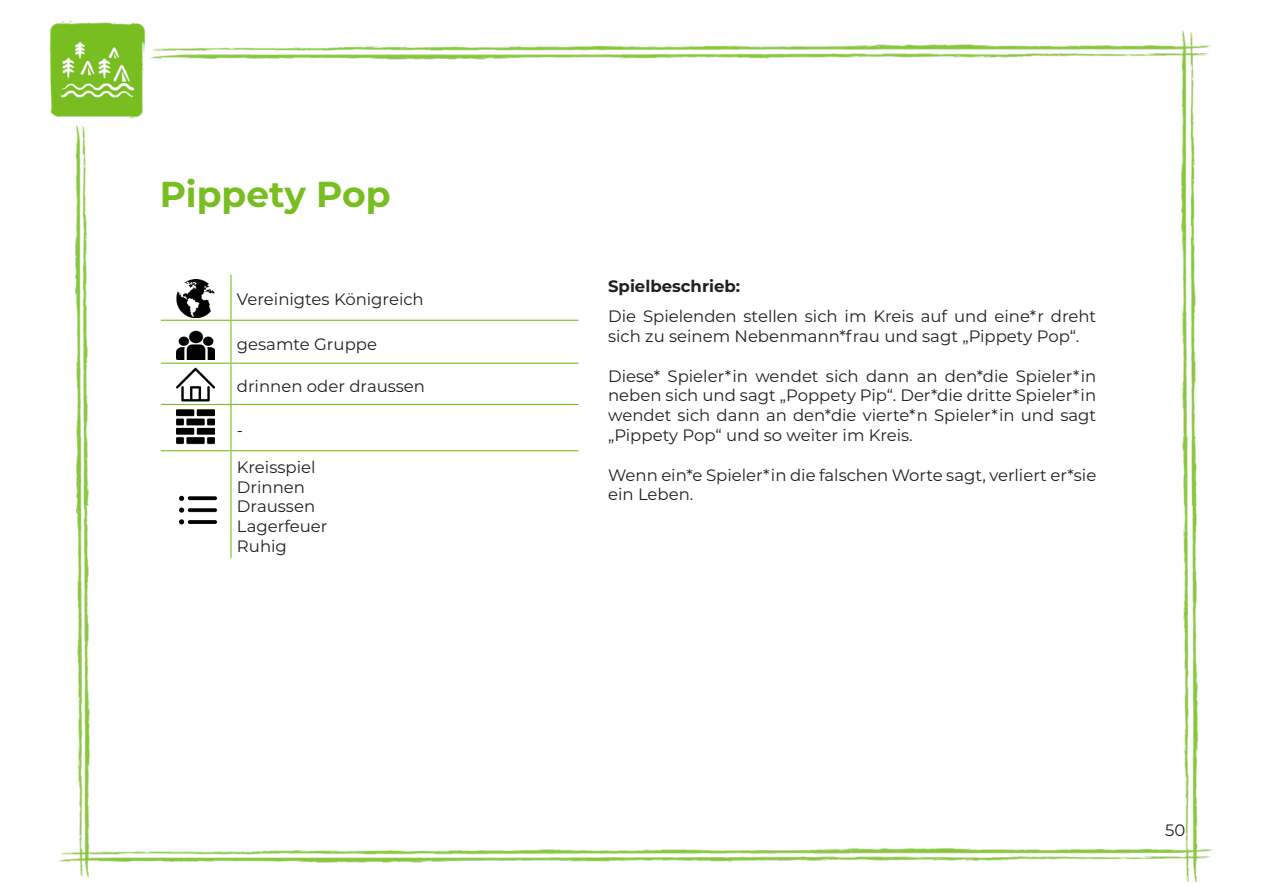
<style>
.page{position:relative;width:1263px;height:893px;background:#fff}
.page>*{position:absolute;margin:0;border:0;box-sizing:border-box;transform-origin:0 0}
.Überschrift{font:700 36px "Montserrat";color:#78be21}
.t1{font:16.5px/19.8px "Montserrat";color:#231f20}
.t2{font:700 16.5px "Montserrat";color:#231f20}
</style>
<div class="page">
<img style="left:49px;top:21px;width:1164px;height:863px">
<hr style="left:230px;top:275px;width:1px;height:45px;background:#78be21">
<hr style="left:161px;top:320px;width:70px;height:1px;background:#78be21">
<hr style="left:231px;top:320px;width:347px;height:1px;background:#78be21">
<hr style="left:230px;top:321px;width:1px;height:42px;background:#78be21">
<hr style="left:161px;top:363px;width:70px;height:1px;background:#78be21">
<hr style="left:231px;top:363px;width:347px;height:1px;background:#78be21">
<hr style="left:230px;top:364px;width:1px;height:40px;background:#78be21">
<hr style="left:161px;top:404px;width:70px;height:1px;background:#78be21">
<hr style="left:231px;top:404px;width:347px;height:1px;background:#78be21">
<hr style="left:230px;top:405px;width:1px;height:45px;background:#78be21">
<hr style="left:161px;top:450px;width:70px;height:1px;background:#78be21">
<hr style="left:231px;top:450px;width:347px;height:1px;background:#78be21">
<hr style="left:230px;top:451px;width:1px;height:107px;background:#78be21">
<img style="left:177px;top:280px;width:38px;height:38px">
<img style="left:176px;top:328px;width:39px;height:31px">
<img style="left:177px;top:366px;width:38px;height:38px">
<img style="left:176px;top:407px;width:38px;height:38px">
<img style="left:179px;top:491px;width:38px;height:38px">
<p class="Überschrift" style="left:160px;top:169px;width:232px">Pippety Pop</p>
<p class="t1" style="left:237px;top:289px;width:188px">Vereinigtes Königreich</p>
<p class="t1" style="left:237px;top:333px;width:142px">gesamte Gruppe</p>
<p class="t1" style="left:237px;top:375px;width:190px">drinnen oder draussen</p>
<p class="t1" style="left:237px;top:419px;width:8px">-</p>
<p class="t1" style="left:237px;top:456px;width:80px">Kreisspiel</p>
<p class="t1" style="left:237px;top:476px;width:70px">Drinnen</p>
<p class="t1" style="left:237px;top:496px;width:80px">Draussen</p>
<p class="t1" style="left:237px;top:516px;width:92px">Lagerfeuer</p>
<p class="t1" style="left:237px;top:536px;width:51px">Ruhig</p>
<p class="t2" style="left:608px;top:275px;width:134px">Spielbeschrieb:</p>
<p class="t1" style="left:608px;top:306px;width:490px">Die Spielenden stellen sich im Kreis auf und eine*r dreht sich zu seinem Nebenmann*frau und sagt „Pippety Pop“.</p>
<p class="t1" style="left:608px;top:365px;width:490px;text-align:justify">Diese* Spieler*in wendet sich dann an den*die Spieler*in neben sich und sagt „Poppety Pip“. Der*die dritte Spieler*in wendet sich dann an den*die vierte*n Spieler*in und sagt „Pippety Pop“ und so weiter im Kreis.</p>
<p class="t1" style="left:608px;top:464px;width:490px">Wenn ein*e Spieler*in die falschen Worte sagt, verliert er*sie ein Leben.</p>
<p class="t1" style="left:1165px;top:820px;width:22px">50</p>
</div>
